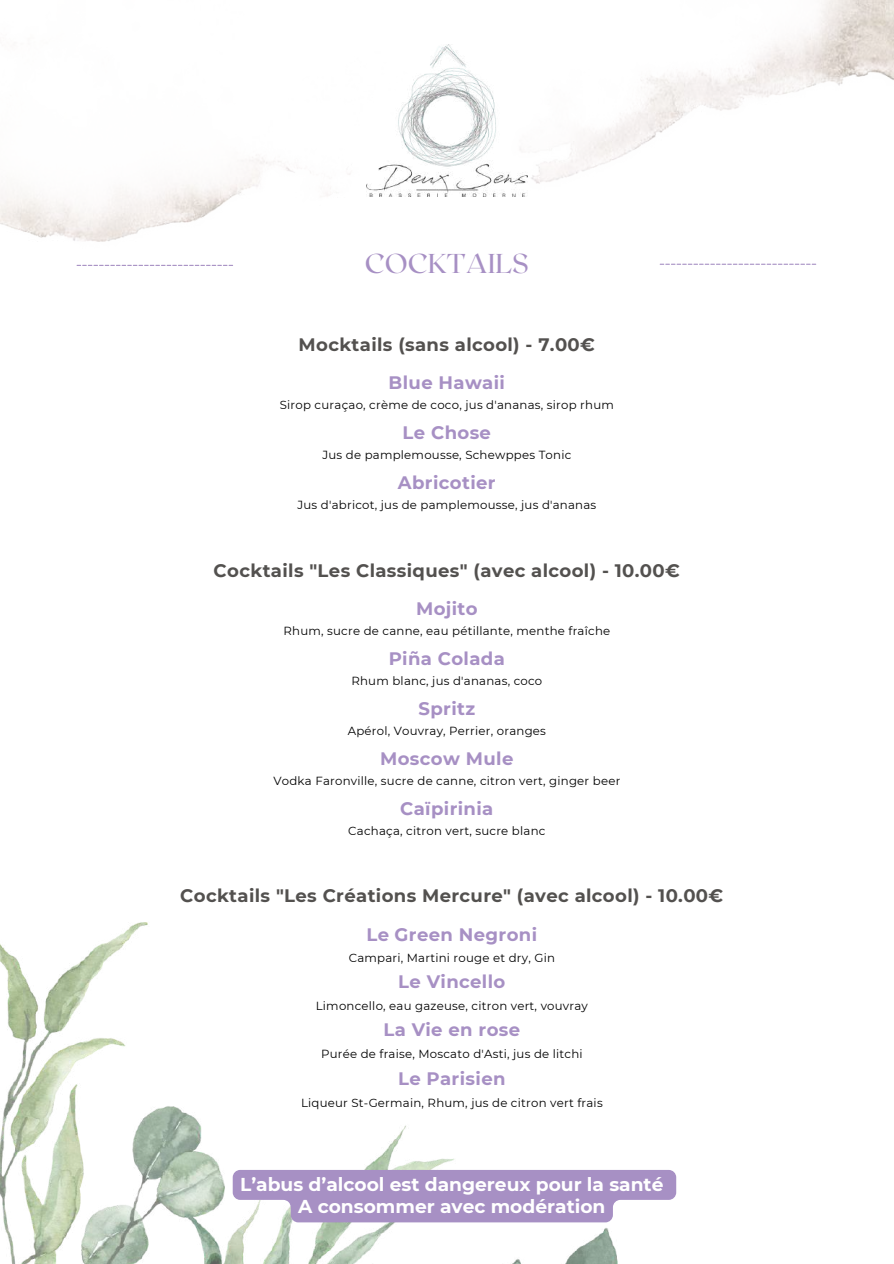
<style>
.page{position:relative;width:894px;height:1264px;background:#fff}
.page>*{position:absolute;margin:0;border:0;box-sizing:border-box;transform-origin:0 0}
.t1{font:27.3px "Roxborough CF";color:#a790c4}
.t2{font:700 18.6px/22.5px "Montserrat";color:#fff;text-align:center}
.t3{font:700 18px "Montserrat";letter-spacing:.02em;color:#53514f}
.t4{font:700 18px "Montserrat";letter-spacing:.02em;color:#a790c4}
.t5{font:11.7px "Montserrat";letter-spacing:.02em;color:#000}
</style>
<div class="page">
<img style="left:0;top:0;width:893px;height:266px">
<svg style="left:77px;top:265px;width:156px;height:1px"></svg>
<svg style="left:659px;top:264px;width:157px;height:1px"></svg>
<img style="left:366px;top:45px;width:161px;height:152px">
<img style="left:0;top:922px;width:618px;height:341px">
<svg style="left:233px;top:1169px;width:443px;height:53px;background:#b29ecb"></svg>
<h1 class="t1" style="left:365px;top:246px;width:165px">COCKTAILS</h1>
<h3 class="t3" style="left:298px;top:333px;width:298px">Mocktails (sans alcool) - 7.00€</h3>
<h3 class="t4" style="left:388px;top:371px;width:118px">Blue Hawaii</h3>
<p class="t5" style="left:280px;top:398px;width:335px">Sirop curaçao, crème de coco, jus d'ananas, sirop rhum</p>
<h3 class="t4" style="left:402px;top:421px;width:90px">Le Chose</h3>
<p class="t5" style="left:322px;top:448px;width:250px">Jus de pamplemousse, Schewppes Tonic</p>
<h3 class="t4" style="left:398px;top:471px;width:99px">Abricotier</h3>
<p class="t5" style="left:297px;top:498px;width:300px">Jus d'abricot, jus de pamplemousse, jus d'ananas</p>
<h3 class="t3" style="left:213px;top:559px;width:467px">Cocktails "Les Classiques" (avec alcool) - 10.00€</h3>
<h3 class="t4" style="left:416px;top:597px;width:63px">Mojito</h3>
<p class="t5" style="left:283px;top:624px;width:328px">Rhum, sucre de canne, eau pétillante, menthe fraîche</p>
<h3 class="t4" style="left:388px;top:647px;width:118px">Piña Colada</h3>
<p class="t5" style="left:351px;top:674px;width:192px">Rhum blanc, jus d'ananas, coco</p>
<h3 class="t4" style="left:418px;top:697px;width:58px">Spritz</h3>
<p class="t5" style="left:347px;top:724px;width:200px">Apérol, Vouvray, Perrier, oranges</p>
<h3 class="t4" style="left:380px;top:747px;width:135px">Moscow Mule</h3>
<p class="t5" style="left:273px;top:773px;width:348px">Vodka Faronville, sucre de canne, citron vert, ginger beer</p>
<h3 class="t4" style="left:400px;top:797px;width:95px">Caïpirinia</h3>
<p class="t5" style="left:348px;top:823px;width:199px">Cachaça, citron vert, sucre blanc</p>
<h3 class="t3" style="left:180px;top:885px;width:544px">Cocktails "Les Créations Mercure" (avec alcool) - 10.00€</h3>
<h3 class="t4" style="left:366px;top:923px;width:172px">Le Green Negroni</h3>
<p class="t5" style="left:348px;top:950px;width:208px">Campari, Martini rouge et dry, Gin</p>
<h3 class="t4" style="left:398px;top:970px;width:109px">Le Vincello</h3>
<p class="t5" style="left:316px;top:998px;width:273px">Limoncello, eau gazeuse, citron vert, vouvray</p>
<h3 class="t4" style="left:383px;top:1018px;width:138px">La Vie en rose</h3>
<p class="t5" style="left:321px;top:1046px;width:263px">Purée de fraise, Moscato d'Asti, jus de litchi</p>
<h3 class="t4" style="left:398px;top:1067px;width:109px">Le Parisien</h3>
<p class="t5" style="left:301px;top:1095px;width:303px">Liqueur St-Germain, Rhum, jus de citron vert frais</p>
<h2 class="t2" style="left:240px;top:1172px;width:424px">L’abus d’alcool est dangereux pour la santé<br>A consommer avec modération</h2>
</div>
